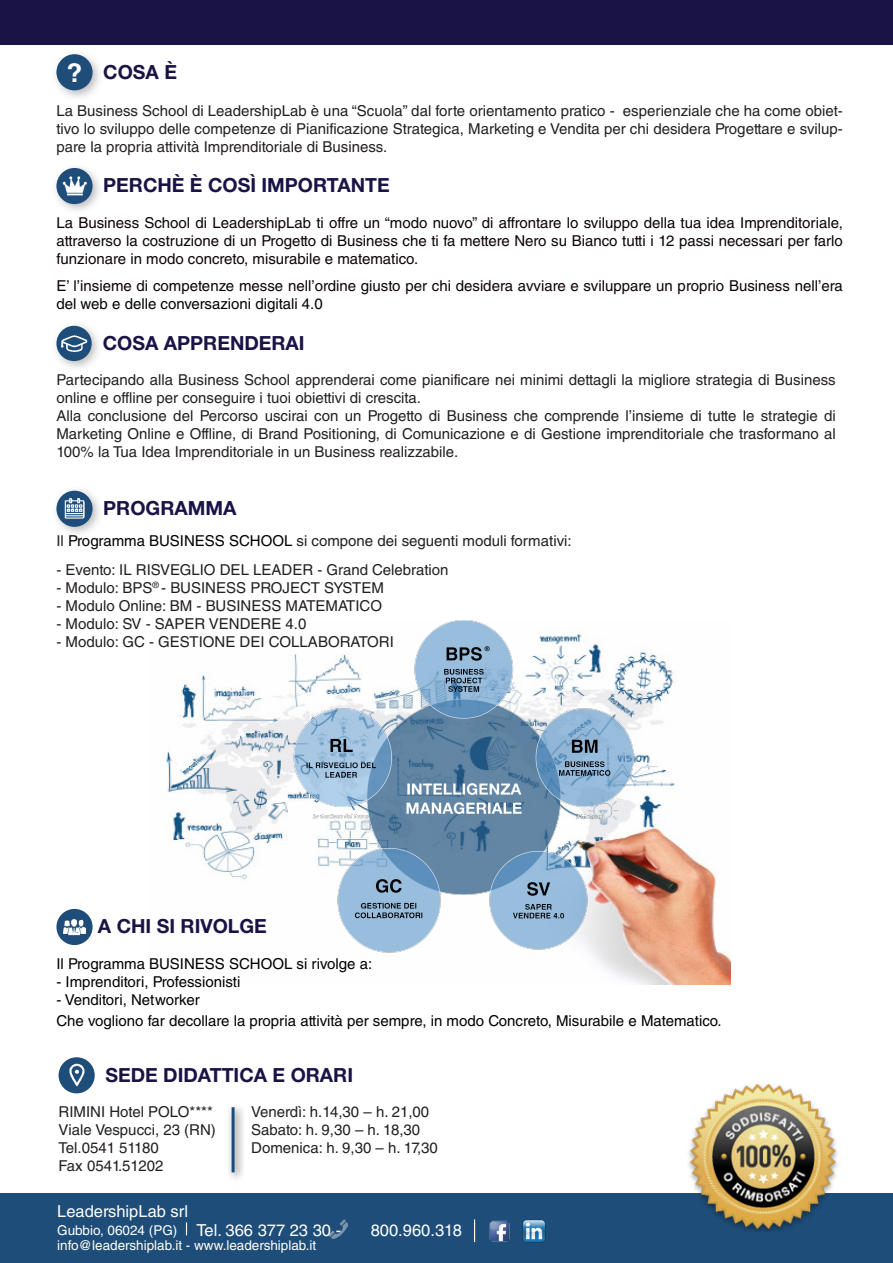
<style>
.page{position:relative;width:893px;height:1263px;background:#fff}
.page>*{position:absolute;margin:0;border:0;box-sizing:border-box;transform-origin:0 0}
.t1{font:700 25.95px "Helvetica LT Std";color:#fff}
.t2{font:700 19.5px "Helvetica Neue LT Std";color:#191346}
.t3{font:16.5px "Helvetica LT Std";color:#fff}
.t4{font:16.5px "Helvetica LT Std";color:#fffff7}
.t5{font:15px/18px "Helvetica LT Std";color:#231f20;text-align:justify}
.t6{font:15px/18px "Helvetica LT Std";color:#0d0305;text-align:justify}
.t7{font:15px "Helvetica LT Std";color:#000}
.t8{font:13.5px "Helvetica LT Std";color:#fffff7}
.t9{font:13.5px "Helvetica LT Std";color:#fff}
.s1{color:#030303}
.s2{color:#000}
</style>
<div class="page">
<img style="left:166px;top:675px;width:564px;height:309px">
<div style="left:0;top:0;width:893px;height:45px;background:#191346"></div>
<div style="left:0;top:1193px;width:893px;height:70px;background:#1e4d79"></div>
<div style="left:226px;top:1102px;width:20px;height:81px;background:#231f20;opacity:.75"></div>
<hr style="left:232px;top:1107px;width:3px;height:65px;background:#1e4d79">
<div style="left:59px;top:1057px;width:36px;height:36px;background:#1e4d79;border-radius:50%"></div>
<img style="left:62px;top:1061px;width:29px;height:29px">
<div style="left:52px;top:50px;width:52px;height:51px;background:#a8a9ad;opacity:.75"></div>
<div style="left:56px;top:54px;width:37px;height:36px;background:#1e4d79;border-radius:50%"></div>
<div style="left:52px;top:163px;width:52px;height:52px;background:#a8a9ad;opacity:.75"></div>
<div style="left:56px;top:168px;width:37px;height:36px;background:#1e4d79;border-radius:50%"></div>
<img style="left:62px;top:176px;width:25px;height:20px">
<div style="left:52px;top:486px;width:52px;height:52px;background:#a8a9ad;opacity:.75"></div>
<div style="left:56px;top:491px;width:37px;height:36px;background:#1e4d79;border-radius:50%"></div>
<img style="left:61px;top:496px;width:27px;height:26px">
<div style="left:56px;top:909px;width:37px;height:36px;background:#1e4d79;border-radius:50%"></div>
<img style="left:63px;top:919px;width:23px;height:17px">
<div style="left:52px;top:321px;width:51px;height:51px;background:#a8a9ad;opacity:.75"></div>
<div style="left:56px;top:326px;width:36px;height:35px;background:#1e4d79;border-radius:50%"></div>
<img style="left:60px;top:330px;width:28px;height:27px">
<img style="left:688px;top:1084px;width:150px;height:147px">
<img style="left:249px;top:620px;width:431px;height:336px">
<svg style="left:474px;top:1219px;width:1px;height:23px"></svg>
<img style="left:489px;top:1220px;width:21px;height:22px">
<img style="left:522px;top:1220px;width:23px;height:22px">
<svg style="left:186px;top:1222px;width:1px;height:13px"></svg>
<img style="left:329px;top:1219px;width:18px;height:19px">
<p class="t1" style="left:67px;top:57px;width:17px">?</p>
<p class="t2" style="left:103px;top:60px;width:75px">COSA È</p>
<p class="t5" style="left:56px;top:102px;width:788px">La Business School di LeadershipLab è una “Scuola” dal forte orientamento pratico - esperienziale che ha come obiet&shy;tivo lo sviluppo delle competenze di Pianificazione Strategica, Marketing e Vendita per chi desidera Progettare e svilup&shy;pare la propria attività Imprenditoriale di Business.</p>
<p class="t2" style="left:103px;top:173px;width:288px">PERCHÈ È COSÌ IMPORTANTE</p>
<p class="t6" style="left:56px;top:213px;width:788px">La Business School di LeadershipLab ti offre un “modo nuovo” di affrontare lo sviluppo della tua idea Imprenditoriale, attraverso la costruzione di un Progetto di Business che ti fa mettere Nero su Bianco tutti i 12 passi necessari per farlo funzionare in modo concreto, misurabile e matematico.</p>
<p class="t6" style="left:56px;top:276px;width:788px">E’ l’insieme di competenze messe nell’ordine giusto per chi desidera avviare e sviluppare un proprio Business nell’era <span class="s1">del web e delle conversazioni digitali 4.0</span></p>
<p class="t2" style="left:103px;top:331px;width:203px">COSA APPRENDERAI</p>
<p class="t5" style="left:56px;top:370px;width:781px">Partecipando alla Business School apprenderai come pianificare nei minimi dettagli la migliore strategia di Business online e offline per conseguire i tuoi obiettivi di crescita.</p>
<p class="t5" style="left:56px;top:406px;width:781px">Alla conclusione del Percorso uscirai con un Progetto di Business che comprende l’insieme di tutte le strategie di Marketing Online e Offline, di Brand Positioning, di Comunicazione e di Gestione imprenditoriale che trasformano al 100% la Tua Idea Imprenditoriale in un Business realizzabile.</p>
<p class="t2" style="left:103px;top:496px;width:135px">PROGRAMMA</p>
<p class="t5" style="left:56px;top:532px;width:517px">Il <span class="s2">Programma BUSINESS SCHOOL</span> si compone dei seguenti moduli formativi:</p>
<p class="t5" style="left:56px;top:560px;width:394px">- Evento: IL RISVEGLIO DEL LEADER - Grand Celebration</p>
<p class="t5" style="left:56px;top:578px;width:329px">- Modulo: BPS<sup>®</sup> - BUSINESS PROJECT SYSTEM</p>
<p class="t5" style="left:56px;top:596px;width:327px">- Modulo Online: BM - BUSINESS MATEMATICO</p>
<p class="t5" style="left:56px;top:614px;width:251px">- Modulo: SV - SAPER VENDERE 4.0</p>
<p class="t5" style="left:56px;top:632px;width:339px">- Modulo: GC - GESTIONE DEI COLLABORATORI</p>
<p class="t2" style="left:98px;top:914px;width:170px">A CHI SI RIVOLGE</p>
<p class="t7" style="left:56px;top:955px;width:317px">Il Programma BUSINESS SCHOOL si rivolge a:</p>
<p class="t7" style="left:56px;top:973px;width:185px">- Imprenditori, Professionisti</p>
<p class="t7" style="left:56px;top:991px;width:145px">- Venditori, Networker</p>
<p class="t7" style="left:56px;top:1012px;width:667px">Che vogliono far decollare la propria attività per sempre, in modo Concreto, Misurabile e Matematico.</p>
<p class="t2" style="left:105px;top:1063px;width:249px">SEDE DIDATTICA E ORARI</p>
<p class="t5" style="left:59px;top:1103px;width:156px">RIMINI Hotel POLO****</p>
<p class="t5" style="left:59px;top:1121px;width:159px">Viale Vespucci, 23 (RN)</p>
<p class="t5" style="left:59px;top:1139px;width:102px">Tel.0541 51180</p>
<p class="t5" style="left:59px;top:1157px;width:106px">Fax 0541.51202</p>
<p class="t5" style="left:251px;top:1103px;width:180px">Venerdì: h.14,30 – h. 21,00</p>
<p class="t5" style="left:251px;top:1121px;width:170px">Sabato: h. 9,30 – h. 18,30</p>
<p class="t5" style="left:251px;top:1139px;width:188px">Domenica: h. 9,30 – h. 17,30</p>
<p class="t4" style="left:57px;top:1201px;width:133px">LeadershipLab srl</p>
<p class="t8" style="left:57px;top:1237px;width:261px">info@leadershiplab.it - www.leadershiplab.it</p>
<p class="t9" style="left:57px;top:1222px;width:122px">Gubbio, 06024 (PG)</p>
<p class="t3" style="left:196px;top:1220px;width:146px">Tel. 366 377 23 30 -</p>
<p class="t3" style="left:371px;top:1220px;width:93px">800.960.318</p>
</div>
